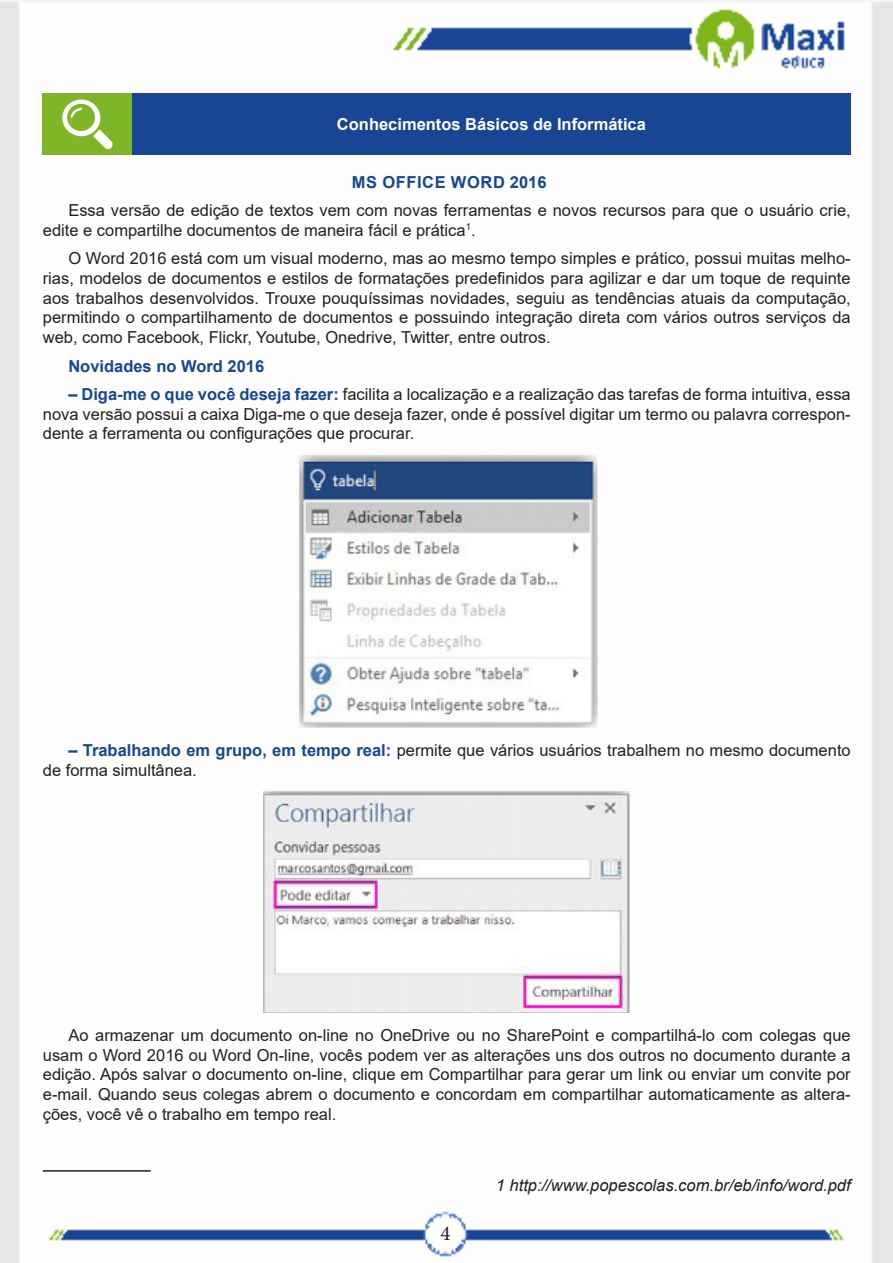
<style>
.page{position:relative;width:893px;height:1263px;background:#fff}
.page>*{position:absolute;margin:0;border:0;box-sizing:border-box;transform-origin:0 0}
.t1{font:21px "Minion Pro";color:#231f20}
.t2{font:16.5px/19.8px "Arial";color:#231f20;text-align:justify}
.FONT_REF{font:italic 16.5px "Arial";color:#231f20}
.Titulo_de_Caixa{font:700 16.5px "Arial";color:#fff}
.Entrelinhas_Automáticos{font:700 16.5px "Arial";color:#184695}
.Entrelinhas_Automáticos-2{font:700 16.5px "Arial";letter-spacing:.035em;color:#184695}
.s1{font-weight:700;color:#184695}
</style>
<div class="page">
<img style="left:0;top:1px;width:893px;height:1262px">
<div style="left:43px;top:94px;width:89px;height:61px;background:#7fb628"></div>
<div style="left:132px;top:94px;width:719px;height:61px;background:#184695"></div>
<svg style="left:62px;top:100px;width:51px;height:49px"></svg>
<img style="left:295px;top:451px;width:303px;height:276px">
<img style="left:264px;top:787px;width:366px;height:225px">
<hr style="left:43px;top:1170px;width:108px;height:2px;background:#231f20">
<p class="Titulo_de_Caixa" style="left:337px;top:113px;width:310px">Conhecimentos Básicos de Informática</p>
<p class="Entrelinhas_Automáticos-2" style="left:352px;top:170px;width:196px">MS OFFICE WORD 2016</p>
<p class="t2" style="left:43px;top:200px;width:809px;text-indent:26px">Essa versão de edição de textos vem com novas ferramentas e novos recursos para que o usuário crie, edite e compartilhe documentos de maneira fácil e prática<sup>1</sup>.</p>
<p class="t2" style="left:43px;top:248px;width:809px;text-indent:26px">O Word 2016 está com um visual moderno, mas ao mesmo tempo simples e prático, possui muitas melho&shy;rias, modelos de documentos e estilos de formatações predefinidos para agilizar e dar um toque de requinte aos trabalhos desenvolvidos. Trouxe pouquíssimas novidades, seguiu as tendências atuais da computação, permitindo o compartilhamento de documentos e possuindo integração direta com vários outros serviços da web, como Facebook, Flickr, Youtube, Onedrive, Twitter, entre outros.</p>
<p class="Entrelinhas_Automáticos" style="left:68px;top:354px;width:197px">Novidades no Word 2016</p>
<p class="t2" style="left:43px;top:384px;width:809px;text-indent:26px"><span class="s1">– Diga-me o que você deseja fazer:</span> facilita a localização e a realização das tarefas de forma intuitiva, essa nova versão possui a caixa Diga-me o que deseja fazer, onde é possível digitar um termo ou palavra correspon&shy;dente a ferramenta ou configurações que procurar.</p>
<p class="t2" style="left:43px;top:740px;width:809px;text-indent:26px"><span class="s1">– Trabalhando em grupo, em tempo real:</span> permite que vários usuários trabalhem no mesmo documento de forma simultânea.</p>
<p class="t2" style="left:43px;top:1025px;width:809px;text-indent:26px">Ao armazenar um documento on-line no OneDrive ou no SharePoint e compartilhá-lo com colegas que usam o Word 2016 ou Word On-line, vocês podem ver as alterações uns dos outros no documento durante a edição. Após salvar o documento on-line, clique em Compartilhar para gerar um link ou enviar um convite por e-mail. Quando seus colegas abrem o documento e concordam em compartilhar automaticamente as altera&shy;ções, você vê o trabalho em tempo real.</p>
<p class="t1" style="left:440px;top:1219px;width:12px">4</p>
<p class="FONT_REF" style="left:496px;top:1174px;width:356px">1 http://www.popescolas.com.br/eb/info/word.pdf</p>
</div>
